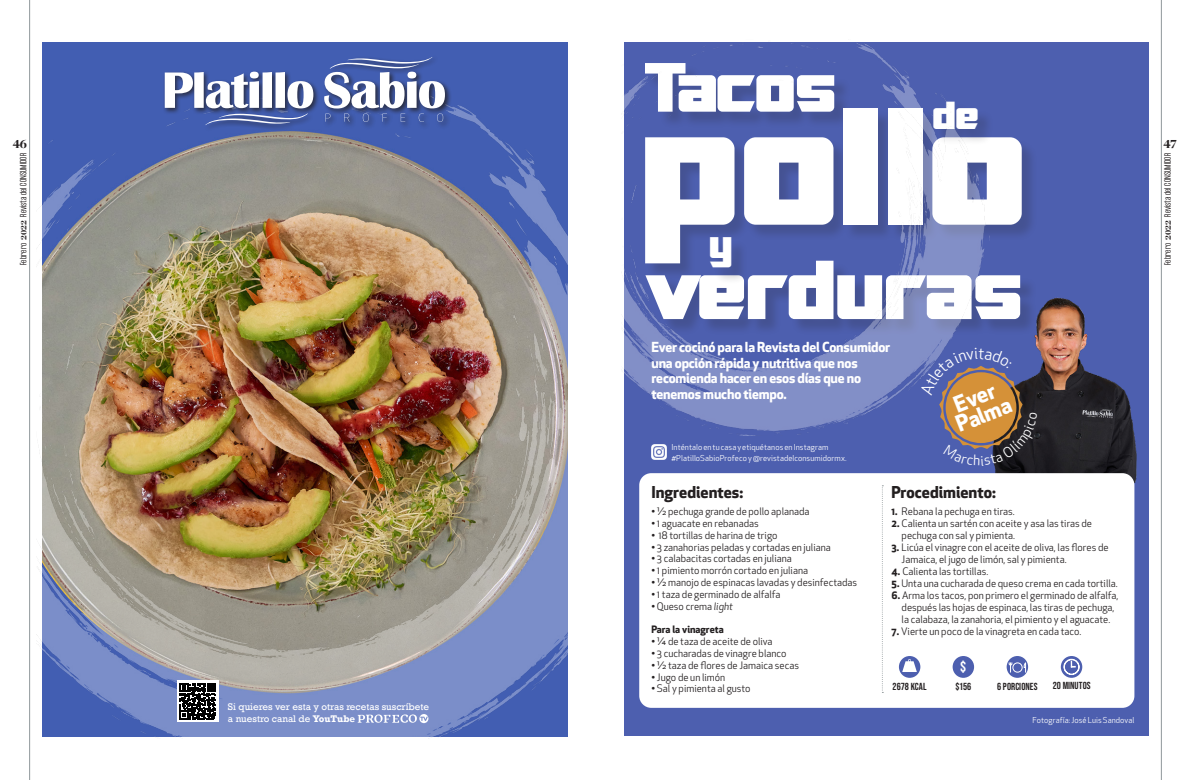
<style>
.page{position:relative;width:1191px;height:780px;background:#fff}
.page>*{position:absolute;margin:0;border:0;box-sizing:border-box;transform-origin:0 0}
.t1{font:194px "SF Trans Robotics";letter-spacing:-.01em;color:#fff}
.t2{font:97.2px "SF Trans Robotics";letter-spacing:-.02em;color:#fff}
.t3{font:81px "SF Trans Robotics";letter-spacing:-.02em;color:#fff}
.t4{font:46px "SF Trans Robotics";color:#fff}
.t5{font:700 22px/18.8px "Apex New";color:#fff}
.t6{font:700 16px "Apex New";color:#231f20}
.serif_cursiva{font:15.3px "Bebas Neue";color:#fff}
.Cuerpo_de_texto_de_s{font:700 13.5px/15.4px "Apex New";letter-spacing:-.015em;color:#fff}
.t7{font:900 12px "Chronicle Display";color:#231f20}
.serif_cursiva-2{font:10.2px "Bebas Neue";letter-spacing:.005em;color:#231f20}
.t8{font:10.1px/11.8px "Apex New";color:#231f20}
.t9{font:700 10px "Apex New";color:#231f20}
.t10{font:9.9px/12.4px "Rockwell";color:#fff}
.Cuerpo_de_texto_de_s-2{font:8px/11px "Apex New";letter-spacing:.01em;color:#fff}
.t11{font:300 8px "Formula Condensed";letter-spacing:.02em;color:#231f20}
.s1{font-family:"Chronicle Display";font-weight:900}
.s2{font-weight:700}
.s3{font-style:italic}
.s4{font-weight:700;font-size:10px}
</style>
<div class="page">
<div style="left:43px;top:43px;width:524px;height:35px;background:#425eb2"></div>
<img style="left:36px;top:78px;width:531px;height:659px">
<div style="left:624px;top:43px;width:524px;height:693px;background:#4d5faf"></div>
<svg style="left:177px;top:680px;width:42px;height:42px"></svg>
<svg style="left:180px;top:683px;width:36px;height:36px"></svg>
<svg style="left:357px;top:714px;width:71px;height:9px"></svg>
<div style="left:647px;top:110px;width:391px;height:170px;background:#231f20;opacity:.2"></div>
<div style="left:648px;top:262px;width:389px;height:74px;background:#231f20;opacity:.2"></div>
<img style="left:989px;top:292px;width:148px;height:190px">
<div style="left:163px;top:55px;width:289px;height:76px;background:#231f20;opacity:.75"></div>
<div style="left:323px;top:111px;width:128px;height:18px;background:linear-gradient(to right,#415db0,#405bad)"></div>
<svg style="left:165px;top:57px;width:280px;height:68px"></svg>
<div style="left:639px;top:473px;width:495px;height:234px;background:#fff;border-radius:12px"></div>
<div style="left:899px;top:656px;width:21px;height:21px;background:#4d5faf;border-radius:50%"></div>
<svg style="left:902px;top:659px;width:15px;height:13px"></svg>
<svg style="left:1006px;top:656px;width:22px;height:21px"></svg>
<svg style="left:1008px;top:662px;width:18px;height:10px"></svg>
<svg style="left:1060px;top:656px;width:22px;height:21px"></svg>
<svg style="left:1062px;top:658px;width:18px;height:18px"></svg>
<div style="left:952px;top:656px;width:22px;height:21px;background:#4d5faf;border-radius:50%"></div>
<svg style="left:882px;top:485px;width:1px;height:208px"></svg>
<div style="left:935px;top:103px;width:59px;height:43px;background:#4c5eae"></div>
<img style="left:623px;top:42px;width:366px;height:394px">
<img style="left:651px;top:444px;width:15px;height:15px">
<hr style="left:1161px;top:0;width:1px;height:780px;background:#8f979a">
<hr style="left:29px;top:0;width:1px;height:780px;background:#8f979a">
<svg style="left:920px;top:347px;width:117px;height:118px"></svg>
<p class="t7" style="left:13px;top:136px;width:16px">46</p>
<p class="t11" style="left:19px;top:265px;width:113px;rotate:-90deg">Febrero <span class="s1">2022</span> Revista del CONSUMIDOR</p>
<p class="t10" style="left:228px;top:700px;width:203px">Si quieres ver esta y otras recetas suscríbete a nuestro canal de <span class="s2">YouTube</span></p>
<p class="t3" style="left:642px;top:44px;width:196px">Tacos</p>
<p class="t1" style="left:639px;top:63px;width:389px">pollo</p>
<p class="t2" style="left:648px;top:238px;width:376px">verduras</p>
<p class="t4" style="left:932px;top:91px;width:48px">de</p>
<p class="t4" style="left:709px;top:220px;width:25px">y</p>
<p class="Cuerpo_de_texto_de_s" style="left:651px;top:339px;width:240px">Ever cocinó para la Revista del Consumidor una opción rápida y nutritiva que nos recomienda hacer en esos días que no tenemos mucho tiempo.</p>
<p class="Cuerpo_de_texto_de_s-2" style="left:671px;top:441px;width:177px">Inténtalo en tu casa y etiquétanos en Instagram #PlatilloSabioProfeco y @revistadelconsumidormx.</p>
<h3 class="t5" style="left:946px;top:397px;width:59px;rotate:-21deg">Ever<br>Palma</h3>
<p class="t6" style="left:651px;top:481px;width:93px">Ingredientes:</p>
<p class="t8" style="left:651px;top:505px;width:160px">• ½ pechuga grande de pollo aplanada</p>
<p class="t8" style="left:651px;top:517px;width:109px">• 1 aguacate en rebanadas</p>
<p class="t8" style="left:651px;top:529px;width:128px">• 18 tortillas de harina de trigo</p>
<p class="t8" style="left:651px;top:541px;width:181px">• 3 zanahorias peladas y cortadas en juliana</p>
<p class="t8" style="left:651px;top:553px;width:142px">• 3 calabacitas cortadas en juliana</p>
<p class="t8" style="left:651px;top:564px;width:158px">• 1 pimiento morrón cortado en juliana</p>
<p class="t8" style="left:651px;top:576px;width:207px">• ½ manojo de espinacas lavadas y desinfectadas</p>
<p class="t8" style="left:651px;top:588px;width:130px">• 1 taza de germinado de alfalfa</p>
<p class="t8" style="left:651px;top:600px;width:83px">• Queso crema <span class="s3">light</span></p>
<p class="t9" style="left:651px;top:622px;width:74px">Para la vinagreta</p>
<p class="t8" style="left:651px;top:635px;width:123px">• ¼ de taza de aceite de oliva</p>
<p class="t8" style="left:651px;top:647px;width:137px">• 3 cucharadas de vinagre blanco</p>
<p class="t8" style="left:651px;top:659px;width:149px">• ½ taza de flores de Jamaica secas</p>
<p class="t8" style="left:651px;top:671px;width:75px">• Jugo de un limón</p>
<p class="t8" style="left:651px;top:682px;width:101px">• Sal y pimienta al gusto</p>
<p class="serif_cursiva-2" style="left:892px;top:680px;width:36px">2678 KCAL</p>
<p class="serif_cursiva-2" style="left:955px;top:680px;width:17px">$156</p>
<p class="serif_cursiva-2" style="left:997px;top:680px;width:42px">6 PORCIONES</p>
<p class="serif_cursiva-2" style="left:1052px;top:680px;width:39px">20 MINUTOS</p>
<p class="t6" style="left:891px;top:481px;width:106px">Procedimiento:</p>
<p class="t8" style="left:891px;top:506px;width:125px"><span class="s4">1.</span> Rebana la pechuga en tiras.</p>
<p class="t8" style="left:901px;top:518px;width:192px;text-indent:-10px"><span class="s4">2.</span> Calienta un sartén con aceite y asa las tiras de pechuga con sal y pimienta.</p>
<p class="t8" style="left:901px;top:541px;width:208px;text-indent:-10px"><span class="s4">3.</span> Licúa el vinagre con el aceite de oliva, las flores de<br>Jamaica, el jugo de limón, sal y pimienta.</p>
<p class="t8" style="left:891px;top:565px;width:98px"><span class="s4">4.</span> Calienta las tortillas.</p>
<p class="t8" style="left:891px;top:577px;width:228px"><span class="s4">5.</span> Unta una cucharada de queso crema en cada tortilla.</p>
<p class="t8" style="left:901px;top:589px;width:218px;text-indent:-10px"><span class="s4">6.</span> Arma los tacos, pon primero el germinado de alfalfa, después las hojas de espinaca, las tiras de pechuga, la calabaza, la zanahoria, el pimiento y el aguacate.</p>
<p class="t8" style="left:891px;top:625px;width:191px"><span class="s4">7.</span> Vierte un poco de la vinagreta en cada taco.</p>
<p class="serif_cursiva" style="left:960px;top:658px;width:8px">$</p>
<p class="Cuerpo_de_texto_de_s-2" style="left:1032px;top:714px;width:103px">Fotografía: José Luis Sandoval</p>
<p class="t7" style="left:1163px;top:136px;width:15px">47</p>
<p class="t11" style="left:1162px;top:265px;width:113px;rotate:-90deg">Febrero <span class="s1">2022</span> Revista del CONSUMIDOR</p>
</div>
